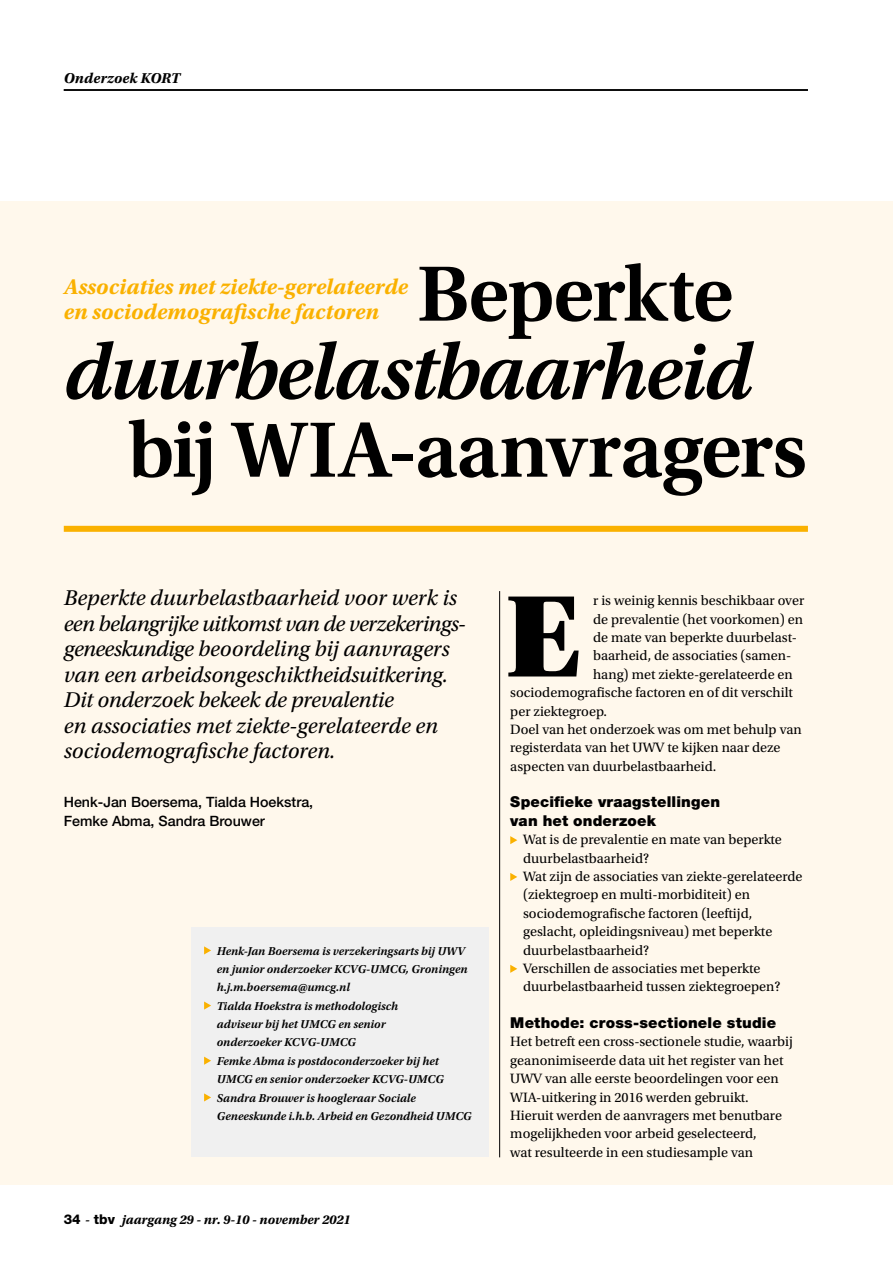
<style>
.page{position:relative;width:893px;height:1263px;background:#fff}
.page>*{position:absolute;margin:0;border:0;box-sizing:border-box;transform-origin:0 0}
.tbv_-_Initiaal{font:123px "Utopia Std Black Headline";color:#000}
.t1{font:italic 600 82.5px/78px "Utopia Std";letter-spacing:-.03em;color:#000}
.t2{font:600 82.5px "Utopia Std";letter-spacing:-.025em;color:#000}
.tbv_-_Intro{font:italic 22.5px/25.5px "Utopia Std";color:#000}
.tbv_-_Chapeau{font:italic 700 22.5px/25.5px "Utopia Std";color:#fab100}
.tbv_-_Tussenkop_01{font:900 15px/18.3px "Helvetica Neue LT Std";letter-spacing:.01em;color:#000}
.tbv_-_Rubriekskop{font:italic 700 15px "Utopia Std";letter-spacing:.01em;color:#000}
.tbv_-_Broodtekst_-_g{font:14.25px/18.3px "Utopia Std";color:#000}
.tbv_-_Broodtekst_Ops{font:14.25px/18.3px "Utopia Std";color:#000}
.tbv_-_Auteur{font:500 14.25px/18.3px "Helvetica Neue LT Std";color:#000}
.t3{font:italic 700 13.5px "Utopia Std";color:#000}
.tbv_-_Bijschrift{font:italic 600 12px/18.3px "Utopia Std";color:#000}
.s1{font-style:normal}
.s2{font-family:"Helvetica Neue LT Std";font-weight:800;font-style:normal}
</style>
<div class="page">
<hr style="left:64px;top:89px;width:744px;height:2px;background:#000">
<div style="left:0;top:201px;width:893px;height:983px;background:#fff8ec"></div>
<div style="left:64px;top:526px;width:744px;height:6px;background:#fab100"></div>
<hr style="left:499px;top:591px;width:1px;height:566px;background:#000">
<svg style="left:510px;top:836px;width:7px;height:8px"></svg>
<svg style="left:510px;top:873px;width:7px;height:8px"></svg>
<svg style="left:510px;top:965px;width:7px;height:8px"></svg>
<div style="left:191px;top:927px;width:298px;height:230px;background:#f0f0f0"></div>
<svg style="left:204px;top:946px;width:7px;height:8px"></svg>
<svg style="left:204px;top:1001px;width:7px;height:9px"></svg>
<svg style="left:204px;top:1057px;width:7px;height:8px"></svg>
<svg style="left:204px;top:1093px;width:7px;height:8px"></svg>
<p class="tbv_-_Rubriekskop" style="left:64px;top:70px;width:118px">Onderzoek KORT</p>
<p class="t2" style="left:417px;top:247px;width:319px">Beperkte</p>
<p class="t1" style="left:128px;top:334px;width:681px;text-indent:-64px">duurbelastbaarheid <span class="s1">bij WIA-aanvragers</span></p>
<p class="tbv_-_Chapeau" style="left:64px;top:274px;width:346px">Associaties met ziekte-gerelateerde en sociodemografische factoren</p>
<p class="tbv_-_Intro" style="left:64px;top:586px;width:404px">Beperkte duurbelastbaarheid voor werk is een belangrijke uitkomst van de verzekerings&shy;geneeskundige beoordeling bij aanvragers van een arbeidsongeschiktheidsuitkering.<br>Dit onderzoek bekeek de prevalentie<br>en associaties met ziekte-gerelateerde en sociodemografische factoren.</p>
<p class="tbv_-_Initiaal" style="left:506px;top:572px;width:75px">E</p>
<p class="tbv_-_Broodtekst_-_g" style="left:593px;top:592px;width:213px">r is weinig kennis beschikbaar over</p>
<p class="tbv_-_Broodtekst_-_g" style="left:593px;top:610px;width:211px">de prevalentie (het voorkomen) en</p>
<p class="tbv_-_Broodtekst_-_g" style="left:593px;top:628px;width:205px">de mate van beperkte duurbelast-</p>
<p class="tbv_-_Broodtekst_-_g" style="left:593px;top:647px;width:200px">baarheid, de associaties (samen-</p>
<p class="tbv_-_Broodtekst_-_g" style="left:593px;top:665px;width:201px">hang) met ziekte-gerelateerde en</p>
<p class="tbv_-_Broodtekst_-_g" style="left:510px;top:684px;width:284px">sociodemografische factoren en of dit verschilt</p>
<p class="tbv_-_Broodtekst_-_g" style="left:510px;top:702px;width:98px">per ziektegroep.</p>
<p class="tbv_-_Broodtekst_-_g" style="left:510px;top:720px;width:293px">Doel van het onderzoek was om met behulp van registerdata van het UWV te kijken naar deze aspecten van duurbelastbaarheid.</p>
<p class="tbv_-_Tussenkop_01" style="left:510px;top:793px;width:211px">Specifieke vraagstellingen van het onderzoek</p>
<p class="tbv_-_Broodtekst_Ops" style="left:523px;top:831px;width:260px">Wat is de prevalentie en mate van beperkte duurbelastbaarheid?</p>
<p class="tbv_-_Broodtekst_Ops" style="left:523px;top:867px;width:281px">Wat zijn de associaties van ziekte-gerelateerde (ziektegroep en multi-morbiditeit) en sociodemografische factoren (leeftijd, geslacht, opleidingsniveau) met beperkte duurbelastbaarheid?</p>
<p class="tbv_-_Broodtekst_Ops" style="left:523px;top:959px;width:259px">Verschillen de associaties met beperkte duurbelastbaarheid tussen ziektegroepen?</p>
<p class="tbv_-_Tussenkop_01" style="left:510px;top:1013px;width:267px">Methode: cross-sectionele studie</p>
<p class="tbv_-_Broodtekst_-_g" style="left:510px;top:1033px;width:284px">Het betreft een cross-sectionele studie, waarbij geanonimiseerde data uit het register van het UWV van alle eerste beoordelingen voor een WIA-uitkering in 2016 werden gebruikt.<br>Hieruit werden de aanvragers met benutbare mogelijkheden voor arbeid geselecteerd,<br>wat resulteerde in een studiesample van</p>
<p class="tbv_-_Auteur" style="left:64px;top:793px;width:251px">Henk-Jan Boersema, Tialda Hoekstra,<br>Femke Abma, Sandra Brouwer</p>
<p class="tbv_-_Bijschrift" style="left:217px;top:941px;width:252px">Henk-Jan Boersema is verzekeringsarts bij UWV en junior onderzoeker KCVG-UMCG, Groningen h.j.m.boersema@umcg.nl</p>
<p class="tbv_-_Bijschrift" style="left:217px;top:997px;width:183px">Tialda Hoekstra is methodologisch adviseur bij het UMCG en senior onderzoeker KCVG-UMCG</p>
<p class="tbv_-_Bijschrift" style="left:217px;top:1052px;width:228px">Femke Abma is postdoconderzoeker bij het<br>UMCG en senior onderzoeker KCVG-UMCG</p>
<p class="tbv_-_Bijschrift" style="left:217px;top:1088px;width:256px">Sandra Brouwer is hoogleraar Sociale<br>Geneeskunde i.h.b. Arbeid en Gezondheid UMCG</p>
<p class="t3" style="left:64px;top:1212px;width:288px"><span class="s2">34</span> - <span class="s2">tbv</span> jaargang 29 - nr. 9-10 - november 2021</p>
</div>
